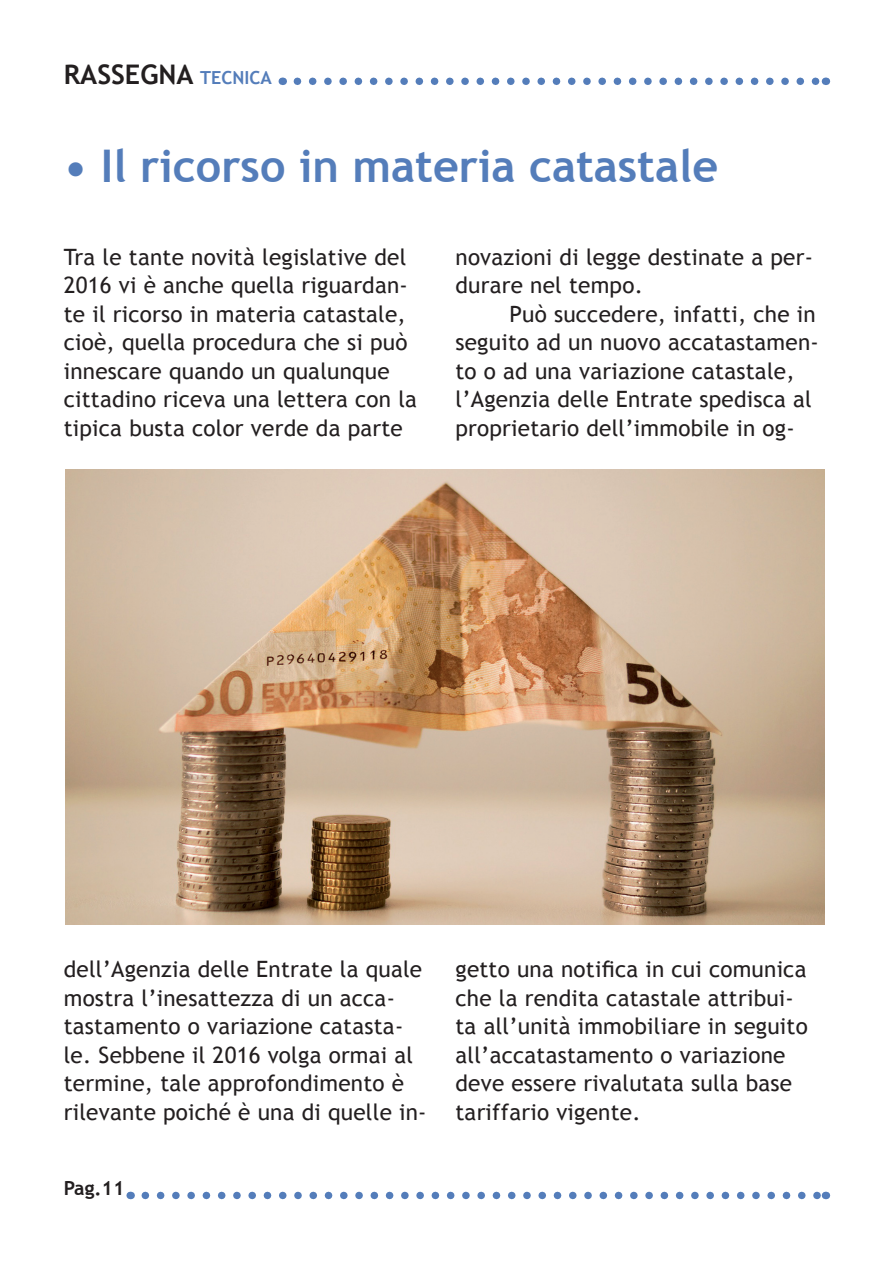
<style>
.page{position:relative;width:893px;height:1263px;background:#fff}
.page>*{position:absolute;margin:0;border:0;box-sizing:border-box;transform-origin:0 0}
.t1{font:700 45px "Trebuchet MS";color:#547dba}
.t2{font:700 27px "Trebuchet MS";color:#231f20}
.t3{font:22.5px/28.5px "Trebuchet MS";letter-spacing:.01em;color:#231f20}
.t4{font:700 19.5px "Trebuchet MS";color:#231f20}
.s1{font-size:18px;color:#547dba}
</style>
<div class="page">
<svg style="left:145px;top:1192px;width:673px;height:7px"></svg>
<svg style="left:297px;top:78px;width:521px;height:7px"></svg>
<img style="left:65px;top:469px;width:760px;height:456px">
<p class="t2" style="left:64px;top:57px;width:210px">Rassegna <span class="s1">tecnica</span></p>
<h1 class="t1" style="left:64px;top:138px;width:656px">• Il ricorso in materia catastale</h1>
<p class="t3" style="left:64px;top:243px;width:355px">Tra le tante novità legislative del 2016 vi è anche quella riguardan&shy;te il ricorso in materia catastale, cioè, quella procedura che si può innescare quando un qualunque cittadino riceva una lettera con la tipica busta color verde da parte</p>
<p class="t3" style="left:455px;top:243px;width:359px">novazioni di legge destinate a per&shy;durare nel tempo.</p>
<p class="t3" style="left:455px;top:300px;width:365px;text-indent:54px">Può succedere, infatti, che in seguito ad un nuovo accatastamen&shy;to o ad una variazione catastale, l’Agenzia delle Entrate spedisca al proprietario dell’immobile in og-</p>
<p class="t3" style="left:64px;top:955px;width:364px">dell’Agenzia delle Entrate la quale mostra l’inesattezza di un acca&shy;tastamento o variazione catasta&shy;le. Sebbene il 2016 volga ormai al termine, tale approfondimento è rilevante poiché è una di quelle in-</p>
<p class="t4" style="left:64px;top:1176px;width:62px">Pag.11</p>
<p class="t3" style="left:455px;top:955px;width:354px">getto una notifica in cui comunica che la rendita catastale attribui&shy;ta all’unità immobiliare in seguito all’accatastamento o variazione deve essere rivalutata sulla base tariffario vigente.</p>
</div>
